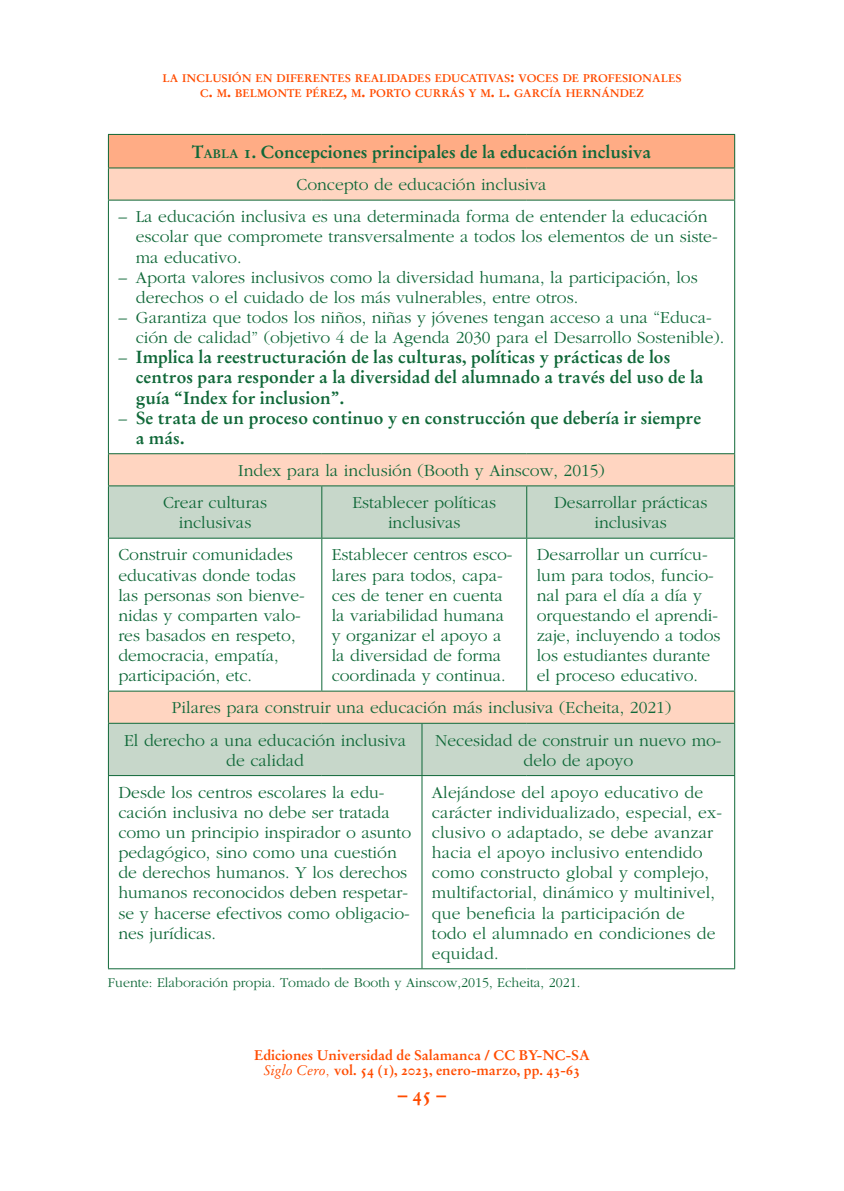
<style>
.page{position:relative;width:844px;height:1191px;background:#fff}
.page>*{position:absolute;margin:0;border:0;box-sizing:border-box;transform-origin:0 0}
.t1{font:19.25px "Stempel Garamond Bold Os F";color:#ff4c00}
.tabla{font:300 17.5px/20.1px "ITC Garamond Std";color:#0f6838}
.tabla-2{font:17.5px/20.1px "Stempel Garamond Bold Os F";color:#0f6838}
.tabla_titulo{font:17.5px "Stempel Garamond Bold Os F";color:#0f6838}
.t2{font:14px/15.8px "Stempel Garamond Bold Os F";color:#ff4c00;text-align:center}
.FUENTE{font:300 14px "ITC Garamond Std";color:#0f6838}
.t3{font:11.03px/15.8px "Stempel Garamond Bold Os F";color:#ff4c00;text-align:center}
.s1{font-size:15.75px}
.s2{font-style:inherit}
.s3{font-size:12.25px}
.s4{font-family:"ITC Garamond Std";font-weight:300}
.s5{font-family:"Stempel Garamond Italic Os F"}
</style>
<div class="page">
<div style="left:108px;top:134px;width:626px;height:34px;background:#ffac85"></div>
<svg style="left:109px;top:168px;width:625px;height:317px"></svg>
<svg style="left:109px;top:486px;width:625px;height:289px"></svg>
<hr style="left:421px;top:723px;width:1px;height:52px;background:#0f6838">
<hr style="left:421px;top:776px;width:1px;height:192px;background:#0f6838">
<hr style="left:108px;top:168px;width:1px;height:32px;background:#0f6838">
<hr style="left:734px;top:168px;width:1px;height:32px;background:#0f6838">
<hr style="left:108px;top:200px;width:214px;height:1px;background:#0f6838">
<hr style="left:108px;top:200px;width:1px;height:253px;background:#0f6838">
<hr style="left:322px;top:200px;width:100px;height:1px;background:#0f6838">
<hr style="left:422px;top:200px;width:104px;height:1px;background:#0f6838">
<hr style="left:526px;top:200px;width:209px;height:1px;background:#0f6838">
<hr style="left:734px;top:200px;width:1px;height:253px;background:#0f6838">
<hr style="left:108px;top:453px;width:214px;height:1px;background:#0f6838">
<hr style="left:108px;top:454px;width:1px;height:31px;background:#0f6838">
<hr style="left:322px;top:453px;width:100px;height:1px;background:#0f6838">
<hr style="left:422px;top:453px;width:104px;height:1px;background:#0f6838">
<hr style="left:526px;top:453px;width:209px;height:1px;background:#0f6838">
<hr style="left:734px;top:454px;width:1px;height:31px;background:#0f6838">
<hr style="left:108px;top:485px;width:214px;height:1px;background:#0f6838">
<hr style="left:108px;top:486px;width:1px;height:52px;background:#0f6838">
<hr style="left:322px;top:485px;width:100px;height:1px;background:#0f6838">
<hr style="left:321px;top:486px;width:1px;height:52px;background:#0f6838">
<hr style="left:422px;top:485px;width:104px;height:1px;background:#0f6838">
<hr style="left:526px;top:485px;width:209px;height:1px;background:#0f6838">
<hr style="left:526px;top:486px;width:1px;height:52px;background:#0f6838">
<hr style="left:734px;top:486px;width:1px;height:52px;background:#0f6838">
<hr style="left:108px;top:538px;width:214px;height:1px;background:#0f6838">
<hr style="left:108px;top:538px;width:1px;height:152px;background:#0f6838">
<hr style="left:322px;top:538px;width:100px;height:1px;background:#0f6838">
<hr style="left:321px;top:538px;width:1px;height:152px;background:#0f6838">
<hr style="left:422px;top:538px;width:104px;height:1px;background:#0f6838">
<hr style="left:526px;top:538px;width:209px;height:1px;background:#0f6838">
<hr style="left:526px;top:538px;width:1px;height:152px;background:#0f6838">
<hr style="left:734px;top:538px;width:1px;height:152px;background:#0f6838">
<hr style="left:108px;top:690px;width:214px;height:1px;background:#0f6838">
<hr style="left:108px;top:691px;width:1px;height:32px;background:#0f6838">
<hr style="left:322px;top:690px;width:100px;height:1px;background:#0f6838">
<hr style="left:422px;top:690px;width:104px;height:1px;background:#0f6838">
<hr style="left:526px;top:690px;width:209px;height:1px;background:#0f6838">
<hr style="left:734px;top:691px;width:1px;height:32px;background:#0f6838">
<hr style="left:108px;top:134px;width:214px;height:1px;background:#0f6838">
<hr style="left:108px;top:135px;width:1px;height:32px;background:#0f6838">
<hr style="left:322px;top:134px;width:100px;height:1px;background:#0f6838">
<hr style="left:422px;top:134px;width:104px;height:1px;background:#0f6838">
<hr style="left:526px;top:134px;width:209px;height:1px;background:#0f6838">
<hr style="left:734px;top:135px;width:1px;height:32px;background:#0f6838">
<hr style="left:108px;top:167px;width:214px;height:1px;background:#0f6838">
<hr style="left:322px;top:167px;width:100px;height:1px;background:#0f6838">
<hr style="left:422px;top:167px;width:104px;height:1px;background:#0f6838">
<hr style="left:526px;top:167px;width:209px;height:1px;background:#0f6838">
<hr style="left:108px;top:723px;width:214px;height:1px;background:#0f6838">
<hr style="left:108px;top:723px;width:1px;height:52px;background:#0f6838">
<hr style="left:322px;top:723px;width:100px;height:1px;background:#0f6838">
<hr style="left:422px;top:723px;width:104px;height:1px;background:#0f6838">
<hr style="left:526px;top:723px;width:209px;height:1px;background:#0f6838">
<hr style="left:734px;top:723px;width:1px;height:52px;background:#0f6838">
<hr style="left:108px;top:775px;width:214px;height:1px;background:#0f6838">
<hr style="left:108px;top:776px;width:1px;height:192px;background:#0f6838">
<hr style="left:322px;top:775px;width:100px;height:1px;background:#0f6838">
<hr style="left:422px;top:775px;width:104px;height:1px;background:#0f6838">
<hr style="left:526px;top:775px;width:209px;height:1px;background:#0f6838">
<hr style="left:734px;top:776px;width:1px;height:192px;background:#0f6838">
<hr style="left:108px;top:968px;width:214px;height:1px;background:#0f6838">
<hr style="left:322px;top:968px;width:100px;height:1px;background:#0f6838">
<hr style="left:422px;top:968px;width:104px;height:1px;background:#0f6838">
<hr style="left:526px;top:968px;width:209px;height:1px;background:#0f6838">
<p class="t3" style="left:162px;top:70px;width:520px">LA INCLUSIÓN EN DIFERENTES REALIDADES EDUCATIVAS<span class="s1">:</span> VOCES DE PROFESIONALES<br>C<span class="s1">.</span> M<span class="s1">.</span> BELMONTE PÉREZ<span class="s1">,</span> M<span class="s1">.</span> PORTO CURRÁS Y M<span class="s1">.</span> L<span class="s1">.</span> GARCÍA HERNÁNDEZ</p>
<p class="tabla_titulo" style="left:192px;top:141px;width:461px"><span class="s2">T</span><span class="s3">ABLA</span> <span class="s2">1.</span> Concepciones principales de la educación inclusiva</p>
<p class="tabla" style="left:296px;top:175px;width:251px">Concepto de educación inclusiva</p>
<p class="tabla" style="left:136px;top:207px;width:583px;text-indent:-18px">– La educación inclusiva es una determinada forma de entender la educación escolar que compromete transversalmente a todos los elementos de un siste&shy;ma educativo.</p>
<p class="tabla" style="left:136px;top:267px;width:563px;text-indent:-18px">– Aporta valores inclusivos como la diversidad humana, la participación, los derechos o el cuidado de los más vulnerables, entre otros.</p>
<p class="tabla" style="left:136px;top:308px;width:589px;text-indent:-18px">– Garantiza que todos los niños, niñas y jóvenes tengan acceso a una “Educa&shy;ción de calidad” (objetivo 4 de la Agenda 2030 para el Desarrollo Sostenible).</p>
<p class="tabla-2" style="left:136px;top:347px;width:569px;text-indent:-18px"><span class="s4">–</span> Implica la reestructuración de las culturas, políticas y prácticas de los centros para responder a la diversidad del alumnado a través del uso de la guía “Index for inclusion”.</p>
<p class="tabla-2" style="left:136px;top:407px;width:566px;text-indent:-18px"><span class="s4">–</span> Se trata de un proceso continuo y en construcción que debería ir siempre a más.</p>
<p class="tabla" style="left:238px;top:460px;width:368px">Index para la inclusión (Booth y Ainscow, 2015)</p>
<p class="tabla" style="left:163px;top:493px;width:105px">Crear culturas</p>
<p class="tabla" style="left:179px;top:513px;width:74px">inclusivas</p>
<p class="tabla" style="left:352px;top:493px;width:145px;text-align:center">Establecer políticas inclusivas</p>
<p class="tabla" style="left:554px;top:493px;width:155px;text-align:center">Desarrollar prácticas inclusivas</p>
<p class="tabla" style="left:118px;top:545px;width:188px">Construir comunidades educativas donde todas las personas son bienve&shy;nidas y comparten valo&shy;res basados en respeto, democracia, empatía, participación, etc.</p>
<p class="tabla" style="left:331px;top:545px;width:182px">Establecer centros esco&shy;lares para todos, capa&shy;ces de tener en cuenta la variabilidad humana y organizar el apoyo a la diversidad de forma coordinada y continua.</p>
<p class="tabla" style="left:536px;top:545px;width:185px">Desarrollar un currícu&shy;lum para todos, funcio&shy;nal para el día a día y orquestando el aprendi&shy;zaje, incluyendo a todos los estudiantes durante el proceso educativo.</p>
<p class="tabla" style="left:172px;top:698px;width:501px">Pilares para construir una educación más inclusiva (Echeita, 2021)</p>
<p class="tabla" style="left:124px;top:730px;width:284px;text-align:center">El derecho a una educación inclusiva de calidad</p>
<p class="tabla" style="left:435px;top:730px;width:287px;text-align:center">Necesidad de construir un nuevo mo&shy;delo de apoyo</p>
<p class="tabla" style="left:118px;top:782px;width:294px">Desde los centros escolares la edu&shy;cación inclusiva no debe ser tratada como un principio inspirador o asunto pedagógico, sino como una cuestión de derechos humanos. Y los derechos humanos reconocidos deben respetar&shy;se y hacerse efectivos como obligacio&shy;nes jurídicas.</p>
<p class="tabla" style="left:432px;top:782px;width:291px">Alejándose del apoyo educativo de carácter individualizado, especial, ex&shy;clusivo o adaptado, se debe avanzar hacia el apoyo inclusivo entendido como constructo global y complejo, multifactorial, dinámico y multinivel, que beneficia la participación de todo el alumnado en condiciones de equidad.</p>
<p class="FUENTE" style="left:108px;top:975px;width:474px">Fuente: Elaboración propia. Tomado de Booth y Ainscow,2015, Echeita, 2021.</p>
<p class="t2" style="left:254px;top:1046px;width:337px">Ediciones Universidad de Salamanca / CC BY-NC-SA<br><span class="s5">Siglo Cero</span><span class="s4">,</span> vol. 54 (1), 2023, enero-marzo, pp. 43-63</p>
<p class="t1" style="left:398px;top:1082px;width:50px">– 45 –</p>
</div>
